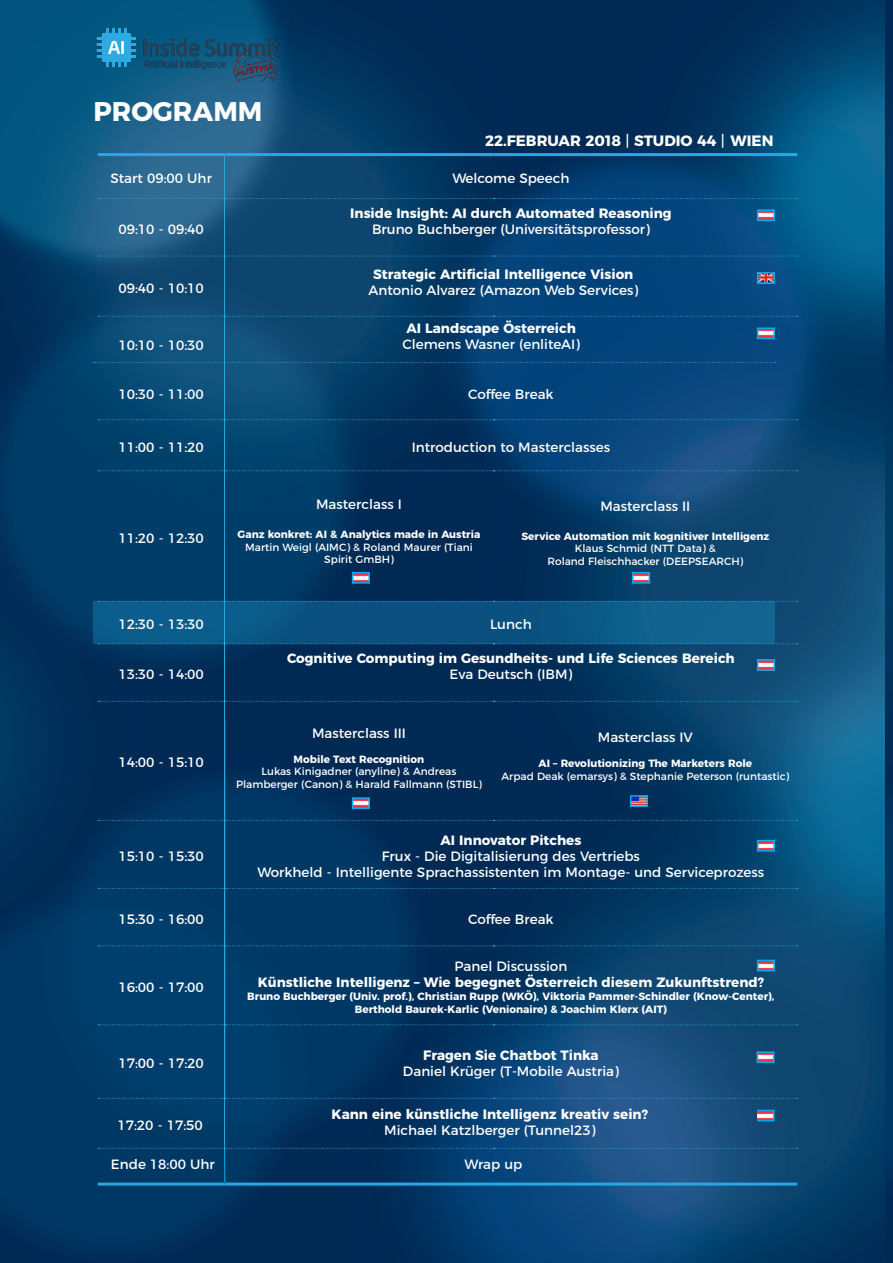
<style>
.page{position:relative;width:893px;height:1263px;background:#fff}
.page>*{position:absolute;margin:0;border:0;box-sizing:border-box;transform-origin:0 0}
.t1{font:700 27px "Montserrat";color:#fff}
.t2{font:700 15px "Montserrat";color:#fff}
.t3{font:13.5px "Montserrat";color:#fff}
.t4{font:700 13.5px "Montserrat";color:#fff}
.t5{font:10.5px/12.6px "Montserrat";color:#fff;text-align:center}
.t6{font:700 10.5px "Montserrat";color:#fff}
.s1{font-weight:400}
.s2{font-weight:700}
</style>
<div class="page">
<img style="left:0;top:0;width:885px;height:1263px">
<div style="left:94px;top:601px;width:681px;height:43px;background:#0a5987"></div>
<hr style="left:98px;top:153px;width:127px;height:3px;background:#24aae1">
<hr style="left:225px;top:153px;width:268px;height:3px;background:#24aae1">
<hr style="left:493px;top:153px;width:304px;height:3px;background:#24aae1">
<hr style="left:98px;top:1182px;width:127px;height:3px;background:#24aae1">
<hr style="left:225px;top:1182px;width:268px;height:3px;background:#24aae1">
<hr style="left:493px;top:1182px;width:304px;height:3px;background:#24aae1">
<svg style="left:98px;top:198px;width:700px;height:1px"></svg>
<svg style="left:98px;top:256px;width:700px;height:1px"></svg>
<svg style="left:98px;top:316px;width:700px;height:1px"></svg>
<svg style="left:98px;top:419px;width:700px;height:1px"></svg>
<svg style="left:98px;top:470px;width:700px;height:1px"></svg>
<svg style="left:98px;top:601px;width:700px;height:1px"></svg>
<svg style="left:98px;top:643px;width:700px;height:1px"></svg>
<svg style="left:98px;top:701px;width:700px;height:1px"></svg>
<svg style="left:98px;top:820px;width:700px;height:1px"></svg>
<svg style="left:98px;top:888px;width:700px;height:1px"></svg>
<svg style="left:98px;top:945px;width:700px;height:1px"></svg>
<svg style="left:98px;top:1024px;width:700px;height:1px"></svg>
<svg style="left:98px;top:1098px;width:700px;height:1px"></svg>
<svg style="left:98px;top:1148px;width:700px;height:1px"></svg>
<hr style="left:224px;top:156px;width:1px;height:43px;background:#24aae1">
<hr style="left:224px;top:199px;width:1px;height:57px;background:#24aae1">
<hr style="left:224px;top:256px;width:1px;height:60px;background:#24aae1">
<hr style="left:224px;top:316px;width:1px;height:104px;background:#24aae1">
<hr style="left:224px;top:420px;width:1px;height:51px;background:#24aae1">
<hr style="left:224px;top:471px;width:1px;height:130px;background:#24aae1">
<hr style="left:224px;top:601px;width:1px;height:43px;background:#24aae1">
<hr style="left:224px;top:644px;width:1px;height:57px;background:#24aae1">
<hr style="left:224px;top:701px;width:1px;height:119px;background:#24aae1">
<hr style="left:224px;top:1098px;width:1px;height:50px;background:#24aae1">
<img style="left:760px;top:330px;width:12px;height:6px">
<div style="left:757px;top:327px;width:18px;height:12px;border:2px solid #00aeef"></div>
<svg style="left:93px;top:362px;width:683px;height:1px"></svg>
<hr style="left:224px;top:720px;width:1px;height:380px;background:#2aaae1">
<img style="left:355px;top:575px;width:12px;height:6px">
<div style="left:352px;top:572px;width:18px;height:12px;border:2px solid #00aeef"></div>
<img style="left:760px;top:212px;width:12px;height:6px">
<div style="left:757px;top:209px;width:18px;height:12px;border:2px solid #00aeef"></div>
<img style="left:760px;top:662px;width:12px;height:6px">
<div style="left:757px;top:659px;width:18px;height:12px;border:2px solid #00aeef"></div>
<img style="left:760px;top:843px;width:12px;height:5px">
<div style="left:757px;top:840px;width:18px;height:11px;border:2px solid #00aeef"></div>
<img style="left:759px;top:1113px;width:13px;height:5px">
<div style="left:756px;top:1110px;width:19px;height:11px;border:2px solid #00aeef"></div>
<img style="left:760px;top:275px;width:12px;height:6px">
<div style="left:757px;top:272px;width:18px;height:12px;border:2px solid #00aeef"></div>
<img style="left:760px;top:963px;width:12px;height:5px">
<div style="left:757px;top:960px;width:18px;height:11px;border:2px solid #00aeef"></div>
<img style="left:355px;top:800px;width:12px;height:6px">
<div style="left:352px;top:797px;width:18px;height:12px;border:2px solid #00aeef"></div>
<img style="left:94px;top:27px;width:192px;height:54px">
<img style="left:885px;top:0;width:8px;height:1263px">
<hr style="left:224px;top:1148px;width:1px;height:34px;background:#00aeef">
<img style="left:635px;top:575px;width:12px;height:6px">
<div style="left:632px;top:572px;width:18px;height:12px;border:2px solid #00aeef"></div>
<img style="left:633px;top:798px;width:12px;height:6px">
<div style="left:630px;top:795px;width:18px;height:12px;border:2px solid #00aeef"></div>
<img style="left:759px;top:1054px;width:13px;height:6px">
<div style="left:756px;top:1051px;width:19px;height:12px;border:2px solid #00aeef"></div>
<p class="t1" style="left:94px;top:90px;width:170px">PROGRAMM</p>
<p class="t2" style="left:485px;top:129px;width:290px">22.FEBRUAR 2018 <span class="s1">|</span> STUDIO 44 <span class="s1">|</span> WIEN</p>
<p class="t3" style="left:110px;top:167px;width:103px">Start 09:00 Uhr</p>
<p class="t3" style="left:452px;top:167px;width:119px">Welcome Speech</p>
<p class="t3" style="left:118px;top:218px;width:87px">09:10 - 09:40</p>
<p class="t4" style="left:350px;top:202px;width:323px">Inside Insight: AI durch Automated Reasoning</p>
<p class="t3" style="left:372px;top:218px;width:279px">Bruno Buchberger (Universitätsprofessor)</p>
<p class="t4" style="left:373px;top:263px;width:262px">Strategic Artificial Intelligence Vision</p>
<p class="t3" style="left:368px;top:280px;width:271px">Antonio Alvarez (Amazon Web Services)</p>
<p class="t4" style="left:406px;top:317px;width:171px">AI Landscape Österreich</p>
<p class="t3" style="left:403px;top:334px;width:179px">Clemens Wasner (enliteAI)</p>
<p class="t3" style="left:118px;top:277px;width:87px">09:40 - 10:10</p>
<p class="t3" style="left:118px;top:335px;width:87px">10:10 - 10:30</p>
<p class="t3" style="left:118px;top:383px;width:87px">10:30 - 11:00</p>
<p class="t3" style="left:468px;top:383px;width:87px">Coffee Break</p>
<p class="t3" style="left:118px;top:436px;width:87px">11:00 - 11:20</p>
<p class="t3" style="left:412px;top:436px;width:200px">Introduction to Masterclasses</p>
<p class="t3" style="left:118px;top:527px;width:87px">11:20 - 12:30</p>
<p class="t3" style="left:316px;top:494px;width:87px">Masterclass I</p>
<p class="t5" style="left:238px;top:527px;width:244px"><span class="s2">Ganz konkret: AI &amp; Analytics made in Austria<br></span>Martin Weigl (AIMC) &amp; Roland Maurer (Tiani<br>Spirit GmBH)</p>
<p class="t3" style="left:600px;top:495px;width:91px">Masterclass II</p>
<p class="t6" style="left:521px;top:527px;width:249px">Service Automation mit kognitiver Intelligenz</p>
<p class="t5" style="left:575px;top:542px;width:142px">Klaus Schmid (NTT Data) &amp;</p>
<p class="t5" style="left:547px;top:554px;width:197px">Roland Fleischhacker (DEEPSEARCH)</p>
<p class="t3" style="left:118px;top:613px;width:87px">12:30 - 13:30</p>
<p class="t3" style="left:490px;top:613px;width:43px">Lunch</p>
<p class="t3" style="left:118px;top:663px;width:87px">13:30 - 14:00</p>
<p class="t3" style="left:118px;top:752px;width:87px">14:00 - 15:10</p>
<p class="t3" style="left:118px;top:845px;width:87px">15:10 - 15:30</p>
<p class="t4" style="left:287px;top:647px;width:449px">Cognitive Computing im Gesundheits- und Life Sciences Bereich</p>
<p class="t3" style="left:450px;top:663px;width:124px">Eva Deutsch (IBM)</p>
<p class="t3" style="left:312px;top:722px;width:95px">Masterclass III</p>
<p class="t6" style="left:294px;top:750px;width:132px">Mobile Text Recognition</p>
<p class="t5" style="left:262px;top:764px;width:196px">Lukas Kinigadner (anyline) &amp; Andreas</p>
<p class="t5" style="left:236px;top:777px;width:247px">Plamberger (Canon) &amp; Harald Fallmann (STIBL)</p>
<p class="t3" style="left:598px;top:726px;width:97px">Masterclass IV</p>
<p class="t6" style="left:539px;top:755px;width:215px">AI – Revolutionizing The Marketers Role</p>
<p class="t5" style="left:502px;top:769px;width:289px">Arpad Deak (emarsys) &amp; Stephanie Peterson (runtastic)</p>
<p class="t4" style="left:440px;top:829px;width:142px">AI Innovator Pitches</p>
<p class="t3" style="left:382px;top:845px;width:260px">Frux - Die Digitalisierung des Vertriebs</p>
<p class="t3" style="left:258px;top:861px;width:508px">Workheld - Intelligente Sprachassistenten im Montage- und Serviceprozess</p>
<p class="t3" style="left:118px;top:908px;width:87px">15:30 - 16:00</p>
<p class="t3" style="left:468px;top:908px;width:87px">Coffee Break</p>
<p class="t3" style="left:118px;top:976px;width:87px">16:00 - 17:00</p>
<p class="t3" style="left:118px;top:1052px;width:87px">17:00 - 17:20</p>
<p class="t3" style="left:117px;top:1114px;width:87px">17:20 - 17:50</p>
<p class="t3" style="left:111px;top:1153px;width:105px">Ende 18:00 Uhr</p>
<p class="t3" style="left:454px;top:955px;width:114px">Panel Discussion</p>
<p class="t4" style="left:258px;top:971px;width:508px">Künstliche Intelligenz – Wie begegnet Österreich diesem Zukunftstrend?</p>
<p class="t6" style="left:247px;top:988px;width:529px">Bruno Buchberger (Univ. prof.), Christian Rupp (WKÖ), Viktoria Pammer-Schindler (Know-Center),</p>
<p class="t6" style="left:355px;top:1000px;width:314px">Berthold Baurek-Karlic (Venionaire) &amp; Joachim Klerx (AIT)</p>
<p class="t4" style="left:423px;top:1044px;width:177px">Fragen Sie Chatbot Tinka</p>
<p class="t3" style="left:403px;top:1060px;width:217px">Daniel Krüger (T-Mobile Austria)</p>
<p class="t4" style="left:332px;top:1102px;width:318px">Kann eine künstliche Intelligenz kreativ sein?</p>
<p class="t3" style="left:384px;top:1119px;width:213px">Michael Katzlberger (Tunnel23)</p>
<p class="t3" style="left:465px;top:1153px;width:59px">Wrap up</p>
</div>
